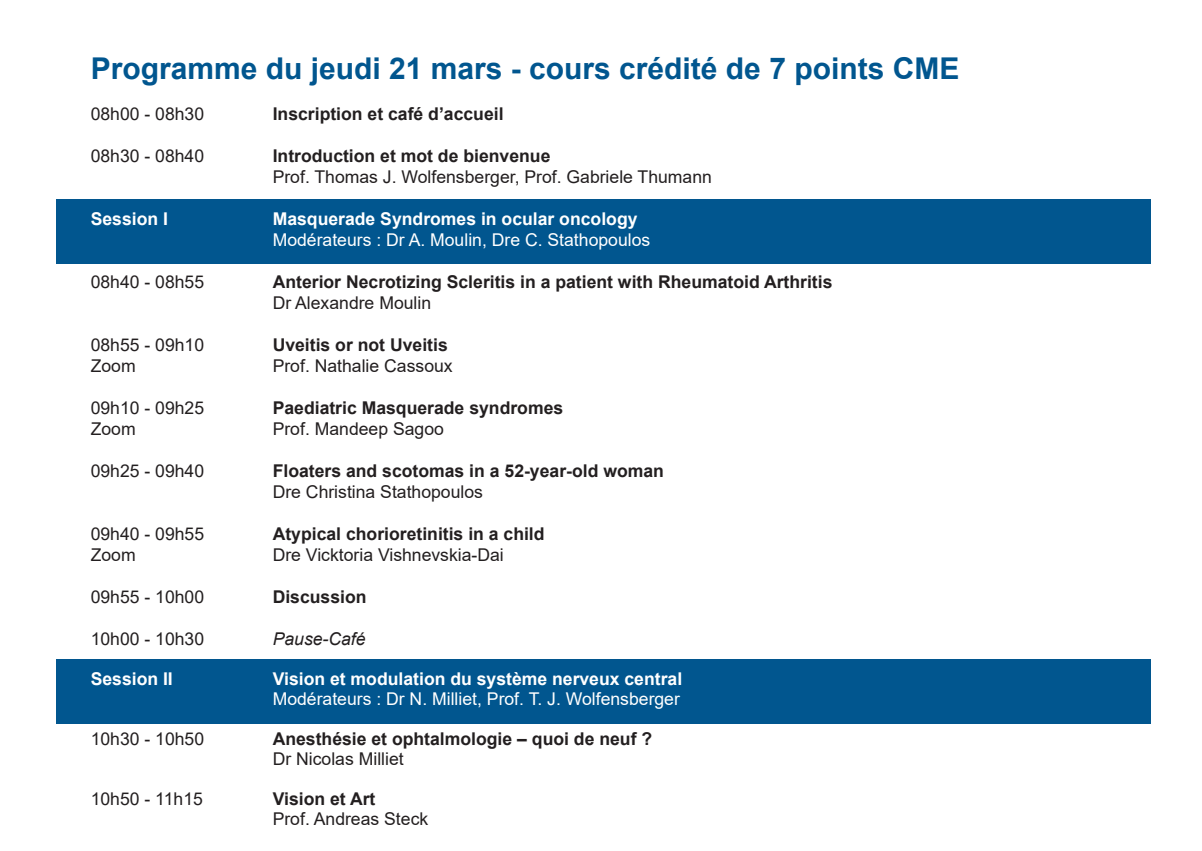
<style>
.page{position:relative;width:1202px;height:851px;background:#fff}
.page>*{position:absolute;margin:0;border:0;box-sizing:border-box;transform-origin:0 0}
.t1{font:700 30px "Arial";color:#01568f}
.t2{font:17.6px "Arial";color:#231f20}
.t3{font:700 17.6px "Arial";color:#231f20}
.t4{font:700 17.6px "Arial";color:#fff}
.t5{font:17.6px "Arial";color:#fff}
.t6{font:italic 17.6px "Arial";color:#231f20}
</style>
<div class="page">
<div style="left:57px;top:659px;width:1094px;height:64px;background:#01568f"></div>
<div style="left:57px;top:199px;width:1094px;height:64px;background:#01568f"></div>
<p class="t1" style="left:91px;top:47px;width:870px">Programme du jeudi 21 mars - cours crédité de 7 points CME</p>
<p class="t2" style="left:91px;top:101px;width:115px">08h00 - 08h30</p>
<p class="t3" style="left:273px;top:101px;width:232px">Inscription et café d’accueil</p>
<p class="t2" style="left:91px;top:143px;width:115px">08h30 - 08h40</p>
<p class="t3" style="left:273px;top:143px;width:279px">Introduction et mot de bienvenue</p>
<p class="t2" style="left:273px;top:164px;width:441px">Prof. Thomas J. Wolfensberger, Prof. Gabriele Thumann</p>
<p class="t4" style="left:91px;top:206px;width:79px">Session I</p>
<p class="t4" style="left:273px;top:206px;width:366px">Masquerade Syndromes in ocular oncology</p>
<p class="t5" style="left:273px;top:227px;width:379px">Modérateurs : Dr A. Moulin, Dre C. Stathopoulos</p>
<p class="t2" style="left:91px;top:269px;width:115px">08h40 - 08h55</p>
<p class="t3" style="left:273px;top:269px;width:561px">Anterior Necrotizing Scleritis in a patient with Rheumatoid Arthritis</p>
<p class="t2" style="left:273px;top:290px;width:160px">Dr Alexandre Moulin</p>
<p class="t2" style="left:91px;top:332px;width:115px">08h55 - 09h10</p>
<p class="t3" style="left:273px;top:332px;width:177px">Uveitis or not Uveitis</p>
<p class="t2" style="left:91px;top:353px;width:46px">Zoom</p>
<p class="t2" style="left:273px;top:353px;width:181px">Prof. Nathalie Cassoux</p>
<p class="t2" style="left:91px;top:395px;width:115px">09h10 - 09h25</p>
<p class="t3" style="left:273px;top:395px;width:292px">Paediatric Masquerade syndromes</p>
<p class="t2" style="left:91px;top:416px;width:46px">Zoom</p>
<p class="t2" style="left:273px;top:416px;width:173px">Prof. Mandeep Sagoo</p>
<p class="t2" style="left:91px;top:458px;width:115px">09h25 - 09h40</p>
<p class="t3" style="left:273px;top:458px;width:393px">Floaters and scotomas in a 52-year-old woman</p>
<p class="t2" style="left:273px;top:479px;width:212px">Dre Christina Stathopoulos</p>
<p class="t2" style="left:91px;top:521px;width:115px">09h40 - 09h55</p>
<p class="t3" style="left:273px;top:521px;width:273px">Atypical chorioretinitis in a child</p>
<p class="t2" style="left:91px;top:542px;width:46px">Zoom</p>
<p class="t2" style="left:273px;top:542px;width:233px">Dre Vicktoria Vishnevskia-Dai</p>
<p class="t2" style="left:91px;top:584px;width:115px">09h55 - 10h00</p>
<p class="t3" style="left:273px;top:584px;width:95px">Discussion</p>
<p class="t2" style="left:91px;top:626px;width:115px">10h00 - 10h30</p>
<p class="t6" style="left:273px;top:627px;width:94px">Pause-Café</p>
<p class="t4" style="left:91px;top:666px;width:84px">Session II</p>
<p class="t4" style="left:273px;top:666px;width:411px">Vision et modulation du système nerveux central</p>
<p class="t5" style="left:273px;top:686px;width:409px">Modérateurs : Dr N. Milliet, Prof. T. J. Wolfensberger</p>
<p class="t2" style="left:91px;top:726px;width:115px">10h30 - 10h50</p>
<p class="t3" style="left:273px;top:726px;width:381px">Anesthésie et ophtalmologie – quoi de neuf ?</p>
<p class="t2" style="left:273px;top:746px;width:133px">Dr Nicolas Milliet</p>
<p class="t2" style="left:91px;top:786px;width:114px">10h50 - 11h15</p>
<p class="t3" style="left:273px;top:786px;width:104px">Vision et Art</p>
<p class="t2" style="left:273px;top:806px;width:157px">Prof. Andreas Steck</p>
</div>
